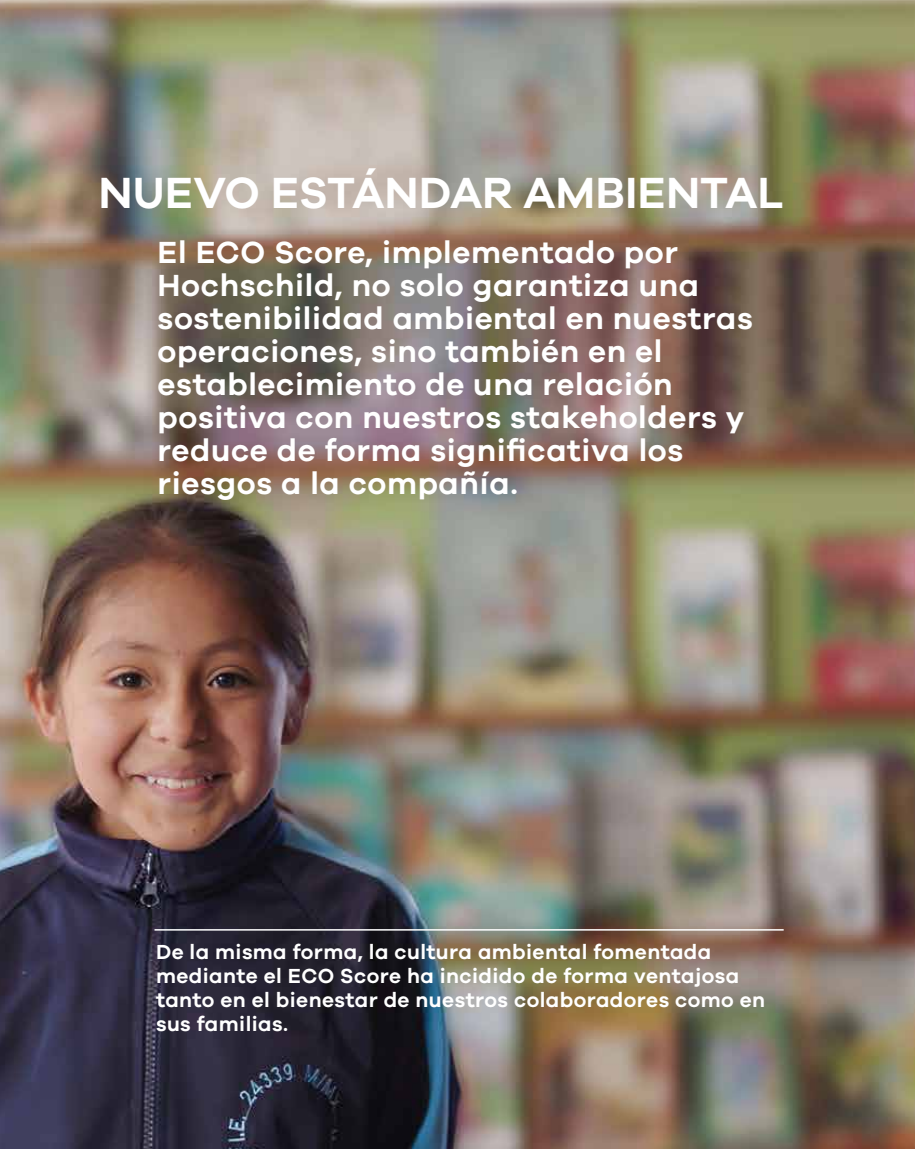
<style>
.page{position:relative;width:915px;height:1149px;background:#fff}
.page>*{position:absolute;margin:0;border:0;box-sizing:border-box;transform-origin:0 0}
.t1{font:600 45px "Galano Grotesque";color:#fff}
.t2{font:600 31.5px/33px "Galano Grotesque";letter-spacing:.02em;color:#fff}
.t3{font:600 21px/24px "Galano Grotesque";letter-spacing:.02em;color:#fff}
</style>
<div class="page">
<img style="left:0;top:0;width:914px;height:1148px">
<hr style="left:154px;top:928px;width:629px;height:2px;background:#fff">
<h1 class="t1" style="left:98px;top:165px;width:686px">NUEVO ESTÁNDAR AMBIENTAL</h1>
<p class="t2" style="left:157px;top:234px;width:596px">El ECO Score, implementado por<br>Hochschild, no solo garantiza una sostenibilidad ambiental en nuestras operaciones, sino también en el establecimiento de una relación positiva con nuestros stakeholders y reduce de forma significativa los riesgos a la compañía.</p>
<p class="t3" style="left:156px;top:938px;width:610px">De la misma forma, la cultura ambiental fomentada mediante el ECO Score ha incidido de forma ventajosa tanto en el bienestar de nuestros colaboradores como en sus familias.</p>
</div>
